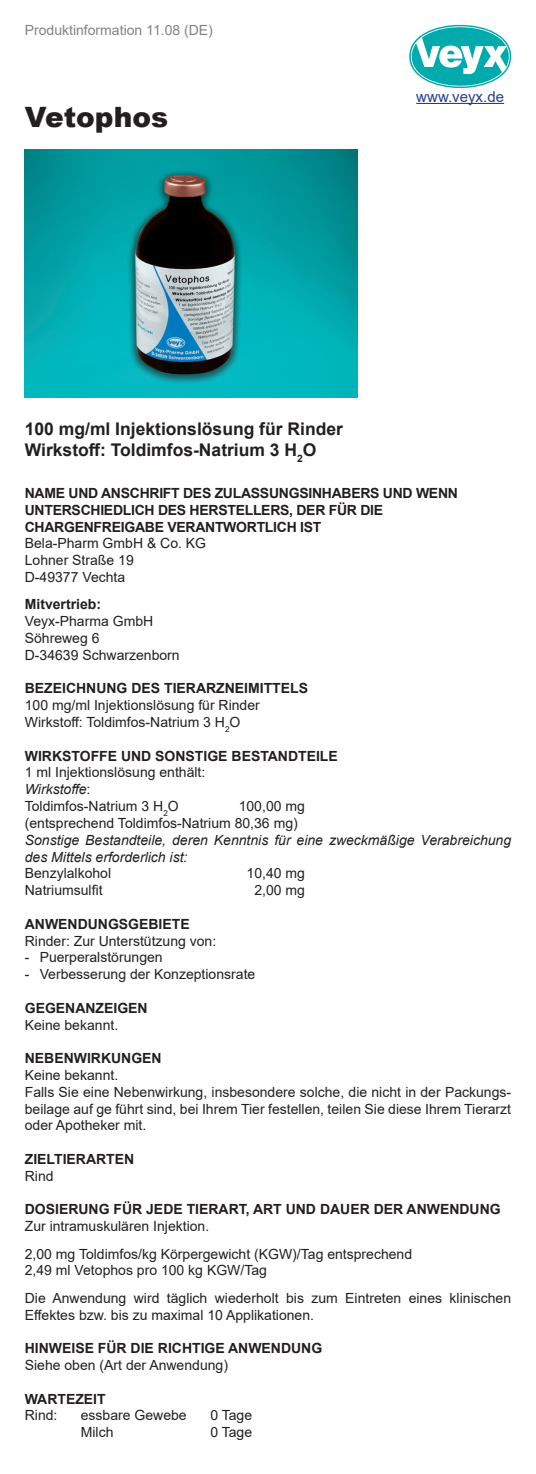
<style>
.page{position:relative;width:536px;height:1474px;background:#fff}
.page>*{position:absolute;margin:0;border:0;box-sizing:border-box;transform-origin:0 0}
.t1{font:900 28px "Arial";color:#231f20}
.t2{font:700 17.5px "Arial";color:#231f20}
.t3{font:15.05px "Arial";color:#253f8e}
.t4{font:14px/16.8px "Arial";color:#231f20;text-align:justify}
.t5{font:700 14px "Arial";color:#231f20}
.t6{font:700 14px "Arial";letter-spacing:-.02em;color:#231f20}
.t7{font:italic 14px/16.8px "Arial";color:#231f20}
.t8{font:14px "Arial";color:#808285}
.s1{font-style:normal}
</style>
<div class="page">
<hr style="left:416px;top:103px;width:88px;height:1px;background:#253f8e">
<img style="left:25px;top:149px;width:332px;height:249px">
<svg style="left:409px;top:25px;width:102px;height:63px"></svg>
<p class="t8" style="left:25px;top:20px;width:190px">Produktinformation 11.08 (DE)</p>
<p class="t1" style="left:25px;top:97px;width:145px">Vetophos</p>
<p class="t3" style="left:416px;top:86px;width:89px">www.veyx.de</p>
<p class="t2" style="left:25px;top:417px;width:319px">100 mg/ml Injektionslösung für Rinder</p>
<p class="t2" style="left:25px;top:438px;width:293px">Wirkstoff: Toldimfos-Natrium 3 H<sub>2</sub>O</p>
<p class="t6" style="left:25px;top:483px;width:434px">NAME UND ANSCHRIFT DES ZULASSUNGSINHABERS UND WENN</p>
<p class="t6" style="left:25px;top:500px;width:360px">UNTERSCHIEDLICH DES HERSTELLERS, DER FÜR DIE</p>
<p class="t6" style="left:25px;top:517px;width:298px">CHARGENFREIGABE VERANTWORTLICH IST</p>
<p class="t4" style="left:25px;top:535px;width:183px">Bela-Pharm GmbH &amp; Co. KG</p>
<p class="t4" style="left:25px;top:552px;width:110px">Lohner Straße 19</p>
<p class="t4" style="left:25px;top:568px;width:102px">D-49377 Vechta</p>
<p class="t5" style="left:25px;top:594px;width:78px">Mitvertrieb:</p>
<p class="t4" style="left:25px;top:613px;width:130px">Veyx-Pharma GmbH</p>
<p class="t4" style="left:25px;top:629px;width:76px">Söhreweg 6</p>
<p class="t4" style="left:25px;top:646px;width:156px">D-34639 Schwarzenborn</p>
<p class="t5" style="left:25px;top:678px;width:285px">BEZEICHNUNG DES TIERARZNEIMITTELS</p>
<p class="t4" style="left:25px;top:697px;width:236px">100 mg/ml Injektionslösung für Rinder</p>
<p class="t4" style="left:25px;top:713px;width:217px">Wirkstoff: Toldimfos-Natrium 3 H<sub>2</sub>O</p>
<p class="t5" style="left:25px;top:746px;width:314px">WIRKSTOFFE UND SONSTIGE BESTANDTEILE</p>
<p class="t4" style="left:25px;top:764px;width:182px">1 ml Injektionslösung enthält:</p>
<p class="t7" style="left:25px;top:781px;width:67px">Wirkstoffe<span class="s1">:</span></p>
<p class="t4" style="left:25px;top:797px;width:155px">Toldimfos-Natrium 3 H<sub>2</sub>O</p>
<p class="t4" style="left:239px;top:797px;width:68px">100,00 mg</p>
<p class="t4" style="left:25px;top:814px;width:274px">(entsprechend Toldimfos-Natrium 80,36 mg)</p>
<p class="t7" style="left:25px;top:831px;width:488px">Sonstige Bestandteile, deren Kenntnis für eine zweckmäßige Verabreichung des Mittels erforderlich ist:</p>
<p class="t4" style="left:25px;top:865px;width:88px">Benzylalkohol</p>
<p class="t4" style="left:246px;top:865px;width:60px">10,40 mg</p>
<p class="t4" style="left:25px;top:881px;width:79px">Natriumsulfit</p>
<p class="t4" style="left:254px;top:881px;width:52px">2,00 mg</p>
<p class="t5" style="left:25px;top:914px;width:166px">ANWENDUNGSGEBIETE</p>
<p class="t4" style="left:25px;top:932px;width:193px">Rinder: Zur Unterstützung von:</p>
<p class="t4" style="left:25px;top:949px;width:139px">- Puerperalstörungen</p>
<p class="t4" style="left:25px;top:965px;width:232px">- Verbesserung der Konzeptionsrate</p>
<p class="t5" style="left:25px;top:998px;width:124px">GEGENANZEIGEN</p>
<p class="t4" style="left:25px;top:1016px;width:95px">Keine bekannt.</p>
<p class="t5" style="left:25px;top:1048px;width:138px">NEBENWIRKUNGEN</p>
<p class="t4" style="left:25px;top:1066px;width:95px">Keine bekannt.</p>
<p class="t4" style="left:25px;top:1083px;width:488px">Falls Sie eine Nebenwirkung, insbesondere solche, die nicht in der Packungs&shy;beilage auf ge führt sind, bei Ihrem Tier festellen, teilen Sie diese Ihrem Tierarzt oder Apotheker mit.</p>
<p class="t5" style="left:25px;top:1149px;width:111px">ZIELTIERARTEN</p>
<p class="t4" style="left:25px;top:1167px;width:30px">Rind</p>
<p class="t5" style="left:25px;top:1199px;width:477px">DOSIERUNG FÜR JEDE TIERART, ART UND DAUER DER ANWENDUNG</p>
<p class="t4" style="left:25px;top:1217px;width:186px">Zur intramuskulären Injektion.</p>
<p class="t4" style="left:25px;top:1245px;width:389px">2,00 mg Toldimfos/kg Körpergewicht (KGW)/Tag entsprechend</p>
<p class="t4" style="left:25px;top:1261px;width:244px">2,49 ml Vetophos pro 100 kg KGW/Tag</p>
<p class="t4" style="left:25px;top:1289px;width:488px">Die Anwendung wird täglich wiederholt bis zum Eintreten eines klinischen<br>Effektes bzw. bis zu maximal 10 Applikationen.</p>
<p class="t5" style="left:25px;top:1338px;width:299px">HINWEISE FÜR DIE RICHTIGE ANWENDUNG</p>
<p class="t4" style="left:25px;top:1356px;width:205px">Siehe oben (Art der Anwendung)</p>
<p class="t5" style="left:25px;top:1388px;width:82px">WARTEZEIT</p>
<p class="t4" style="left:25px;top:1406px;width:34px">Rind:</p>
<p class="t4" style="left:81px;top:1406px;width:107px">essbare Gewebe</p>
<p class="t4" style="left:210px;top:1406px;width:43px">0 Tage</p>
<p class="t4" style="left:81px;top:1423px;width:34px">Milch</p>
<p class="t4" style="left:210px;top:1423px;width:43px">0 Tage</p>
</div>
